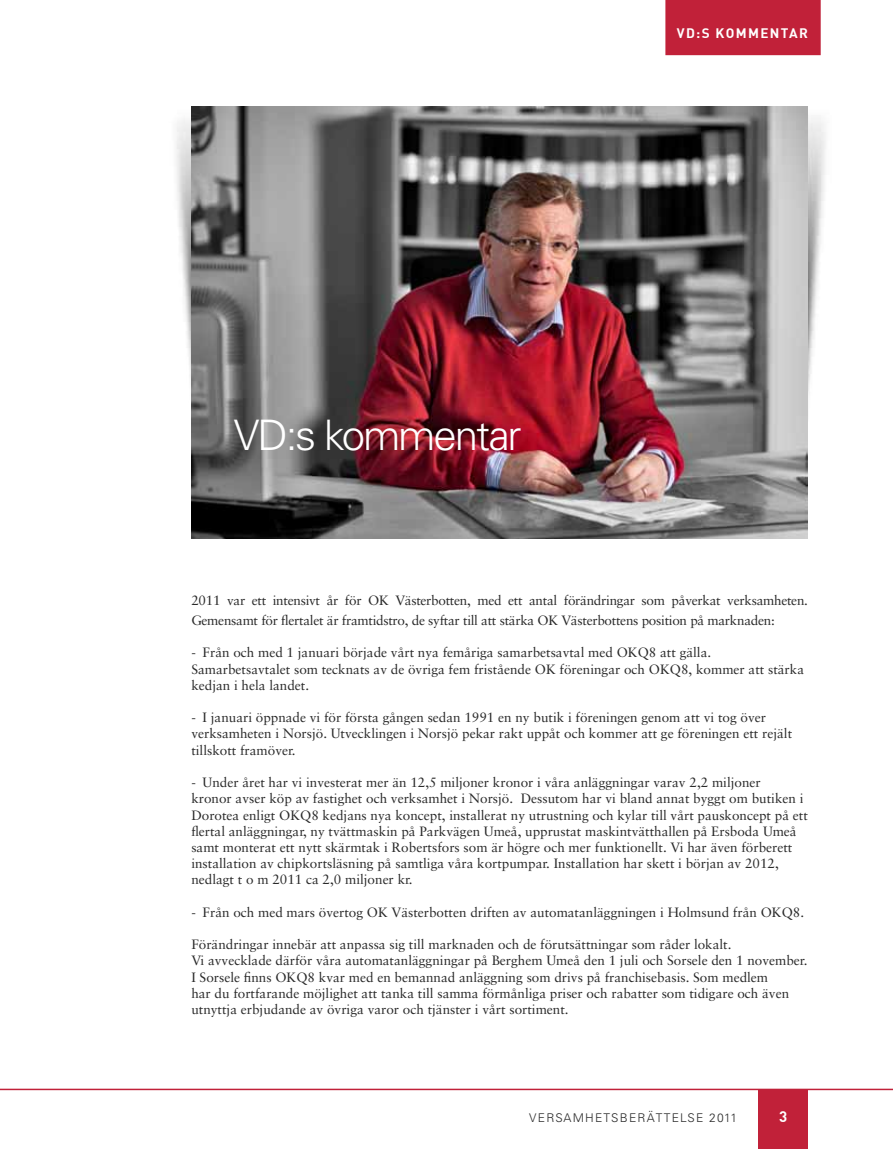
<style>
.page{position:relative;width:893px;height:1149px;background:#fff}
.page>*{position:absolute;margin:0;border:0;box-sizing:border-box;transform-origin:0 0}
.t1{font:300 42px "Univers";letter-spacing:-.05em;color:#fff}
.t2{font:700 15px "DIN";color:#fff}
.t3{font:13.5px/16.2px "Sabon";color:#292929}
.t4{font:13.5px/19.5px "Sabon";letter-spacing:-.02em;color:#292929}
.t5{font:700 13.5px "DIN";letter-spacing:.1em;color:#fff}
.t6{font:300 12px "Univers";letter-spacing:.1em;color:#292929}
</style>
<div class="page">
<hr style="left:0;top:1088px;width:893px;height:1px;background:#c12139">
<div style="left:758px;top:1089px;width:50px;height:59px;background:#c12139"></div>
<img style="left:176px;top:119px;width:15px;height:260px">
<img style="left:808px;top:117px;width:18px;height:277px">
<img style="left:191px;top:106px;width:617px;height:432px">
<div style="left:665px;top:0;width:156px;height:55px;background:#c12139"></div>
<h1 class="t1" style="left:234px;top:410px;width:289px">VD:s kommentar</h1>
<p class="t5" style="left:677px;top:24px;width:133px">VD:S KOMMENTAR</p>
<p class="t4" style="left:191px;top:590px;width:618px">2011 var ett intensivt år för OK Västerbotten, med ett antal förändringar som påverkat verksamheten.<br>Gemensamt för flertalet är framtidstro, de syftar till att stärka OK Västerbottens position på marknaden:</p>
<p class="t3" style="left:191px;top:644px;width:614px">- Från och med 1 januari började vårt nya femåriga samarbetsavtal med OKQ8 att gälla.<br>Samarbetsavtalet som tecknats av de övriga fem fristående OK föreningar och OKQ8, kommer att stärka kedjan i hela landet.</p>
<p class="t3" style="left:191px;top:709px;width:602px">- I januari öppnade vi för första gången sedan 1991 en ny butik i föreningen genom att vi tog över verksamheten i Norsjö. Utvecklingen i Norsjö pekar rakt uppåt och kommer att ge föreningen ett rejält tillskott framöver.</p>
<p class="t3" style="left:191px;top:774px;width:618px">- Under året har vi investerat mer än 12,5 miljoner kronor i våra anläggningar varav 2,2 miljoner<br>kronor avser köp av fastighet och verksamhet i Norsjö. Dessutom har vi bland annat byggt om butiken i Dorotea enligt OKQ8 kedjans nya koncept, installerat ny utrustning och kylar till vårt pauskoncept på ett flertal anläggningar, ny tvättmaskin på Parkvägen Umeå, upprustat maskintvätthallen på Ersboda Umeå samt monterat ett nytt skärmtak i Robertsfors som är högre och mer funktionellt. Vi har även förberett installation av chipkortsläsning på samtliga våra kortpumpar. Installation har skett i början av 2012, nedlagt t o m 2011 ca 2,0 miljoner kr.</p>
<p class="t3" style="left:191px;top:903px;width:614px">- Från och med mars övertog OK Västerbotten driften av automatanläggningen i Holmsund från OKQ8.</p>
<p class="t3" style="left:191px;top:936px;width:618px">Förändringar innebär att anpassa sig till marknaden och de förutsättningar som råder lokalt.<br>Vi avvecklade därför våra automatanläggningar på Berghem Umeå den 1 juli och Sorsele den 1 november.<br>I Sorsele finns OKQ8 kvar med en bemannad anläggning som drivs på franchisebasis. Som medlem<br>har du fortfarande möjlighet att tanka till samma förmånliga priser och rabatter som tidigare och även utnyttja erbjudande av övriga varor och tjänster i vårt sortiment.</p>
<p class="t6" style="left:529px;top:1109px;width:209px">VERSAMHETSBERÄTTELSE 2011</p>
<p class="t2" style="left:779px;top:1106px;width:10px">3</p>
</div>
